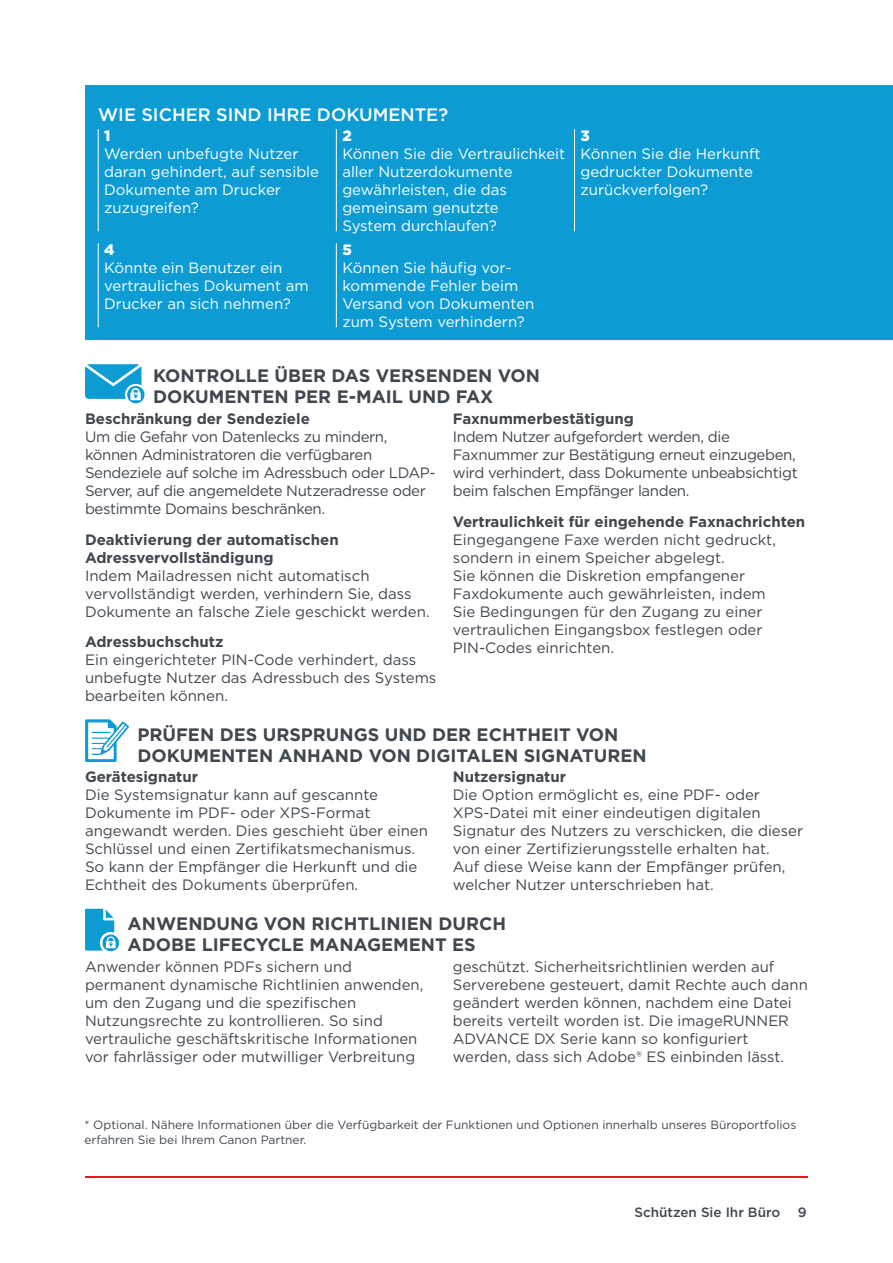
<style>
.page{position:relative;width:893px;height:1263px;background:#fff}
.page>*{position:absolute;margin:0;border:0;box-sizing:border-box;transform-origin:0 0}
.t1{font:700 18px/21px "Gotham";color:#40474f}
.t2{font:500 18px "Gotham";color:#fff}
.t3{font:15px/18px "Gotham";color:#40474f}
.t4{font:15px/18px "Gotham";color:#fff}
.t5{font:15px/18px "Gotham";letter-spacing:-.025em;color:#40474f}
.t6{font:700 15px/18px "Gotham";color:#40474f}
.t7{font:900 15px "Gotham";color:#fff}
.t8{font:500 13.5px "Gotham";color:#40474f}
.t9{font:12px/15px "Gotham";color:#40474f}
</style>
<div class="page">
<hr style="left:85px;top:1176px;width:723px;height:2px;background:#e11b22">
<div style="left:85px;top:85px;width:808px;height:255px;background:#0c9cd3"></div>
<hr style="left:98px;top:129px;width:1px;height:102px;background:#fff">
<hr style="left:336px;top:129px;width:1px;height:102px;background:#fff">
<hr style="left:574px;top:129px;width:1px;height:102px;background:#fff">
<hr style="left:98px;top:243px;width:1px;height:84px;background:#fff">
<hr style="left:336px;top:243px;width:1px;height:84px;background:#fff">
<svg style="left:85px;top:364px;width:60px;height:39px"></svg>
<svg style="left:85px;top:719px;width:44px;height:43px"></svg>
<svg style="left:85px;top:909px;width:34px;height:42px"></svg>
<p class="t2" style="left:98px;top:103px;width:351px">WIE SICHER SIND IHRE DOKUMENTE?</p>
<p class="t7" style="left:104px;top:126px;width:8px">1</p>
<p class="t4" style="left:104px;top:145px;width:216px">Werden unbefugte Nutzer daran gehindert, auf sensible<br>Dokumente am Drucker zuzugreifen?</p>
<p class="t7" style="left:342px;top:126px;width:11px">2</p>
<p class="t4" style="left:342px;top:145px;width:224px">Können Sie die Vertraulichkeit aller Nutzerdokumente gewährleisten, die das gemeinsam genutzte<br>System durchlaufen?</p>
<p class="t7" style="left:104px;top:240px;width:12px">4</p>
<p class="t4" style="left:104px;top:259px;width:206px">Könnte ein Benutzer ein vertrauliches Dokument am<br>Drucker an sich nehmen?</p>
<p class="t7" style="left:342px;top:240px;width:11px">5</p>
<p class="t4" style="left:342px;top:259px;width:194px">Können Sie häufig vor&shy;kommende Fehler beim<br>Versand von Dokumenten zum System verhindern?</p>
<p class="t1" style="left:153px;top:365px;width:388px">KONTROLLE ÜBER DAS VERSENDEN VON<br>DOKUMENTEN PER E-MAIL UND FAX</p>
<p class="t7" style="left:580px;top:126px;width:11px">3</p>
<p class="t4" style="left:580px;top:145px;width:182px">Können Sie die Herkunft gedruckter Dokumente zurückverfolgen?</p>
<p class="t6" style="left:85px;top:409px;width:226px">Beschränkung der Sendeziele</p>
<p class="t5" style="left:85px;top:427px;width:352px">Um die Gefahr von Datenlecks zu mindern, können Administratoren die verfügbaren Sendeziele auf solche im Adressbuch oder LDAP-Server, auf die angemeldete Nutzeradresse oder bestimmte Domains beschränken.</p>
<p class="t6" style="left:85px;top:530px;width:255px">Deaktivierung der automatischen<br>Adressvervollständigung</p>
<p class="t3" style="left:85px;top:566px;width:346px">Indem Mailadressen nicht automatisch vervollständigt werden, verhindern Sie, dass<br>Dokumente an falsche Ziele geschickt werden.</p>
<p class="t6" style="left:85px;top:633px;width:140px">Adressbuchschutz</p>
<p class="t3" style="left:85px;top:651px;width:353px">Ein eingerichteter PIN-Code verhindert, dass unbefugte Nutzer das Adressbuch des Systems bearbeiten können.</p>
<p class="t6" style="left:453px;top:409px;width:183px">Faxnummerbestätigung</p>
<p class="t5" style="left:453px;top:427px;width:346px">Indem Nutzer aufgefordert werden, die Faxnummer zur Bestätigung erneut einzugeben, wird verhindert, dass Dokumente unbeabsichtigt beim falschen Empfänger landen.</p>
<p class="t6" style="left:453px;top:512px;width:354px">Vertraulichkeit für eingehende Faxnachrichten</p>
<p class="t3" style="left:453px;top:530px;width:325px">Eingegangene Faxe werden nicht gedruckt, sondern in einem Speicher abgelegt.<br>Sie können die Diskretion empfangener Faxdokumente auch gewährleisten, indem Sie Bedingungen für den Zugang zu einer vertraulichen Eingangsbox festlegen oder PIN-Codes einrichten.</p>
<p class="t1" style="left:138px;top:724px;width:511px">PRÜFEN DES URSPRUNGS UND DER ECHTHEIT VON<br>DOKUMENTEN ANHAND VON DIGITALEN SIGNATUREN</p>
<p class="t6" style="left:85px;top:768px;width:115px">Gerätesignatur</p>
<p class="t3" style="left:85px;top:786px;width:344px">Die Systemsignatur kann auf gescannte Dokumente im PDF- oder XPS-Format angewandt werden. Dies geschieht über einen Schlüssel und einen Zertifikatsmechanismus.<br>So kann der Empfänger die Herkunft und die Echtheit des Dokuments überprüfen.</p>
<p class="t6" style="left:453px;top:768px;width:115px">Nutzersignatur</p>
<p class="t3" style="left:453px;top:786px;width:352px">Die Option ermöglicht es, eine PDF- oder XPS-Datei mit einer eindeutigen digitalen Signatur des Nutzers zu verschicken, die dieser von einer Zertifizierungsstelle erhalten hat.<br>Auf diese Weise kann der Empfänger prüfen, welcher Nutzer unterschrieben hat.</p>
<p class="t1" style="left:128px;top:913px;width:380px">ANWENDUNG VON RICHTLINIEN DURCH<br>ADOBE LIFECYCLE MANAGEMENT ES</p>
<p class="t3" style="left:85px;top:957px;width:340px">Anwender können PDFs sichern und permanent dynamische Richtlinien anwenden, um den Zugang und die spezifischen Nutzungsrechte zu kontrollieren. So sind vertrauliche geschäftskritische Informationen vor fahrlässiger oder mutwilliger Verbreitung</p>
<p class="t3" style="left:453px;top:957px;width:356px">geschützt. Sicherheitsrichtlinien werden auf Serverebene gesteuert, damit Rechte auch dann geändert werden können, nachdem eine Datei bereits verteilt worden ist. Die imageRUNNER ADVANCE DX Serie kann so konfiguriert werden, dass sich Adobe® ES einbinden lässt.</p>
<p class="t9" style="left:85px;top:1117px;width:713px">* Optional. Nähere Informationen über die Verfügbarkeit der Funktionen und Optionen innerhalb unseres Büroportfolios erfahren Sie bei Ihrem Canon Partner.</p>
<p class="t8" style="left:634px;top:1203px;width:147px">Schützen Sie Ihr Büro</p>
<p class="t8" style="left:798px;top:1203px;width:10px">9</p>
</div>
